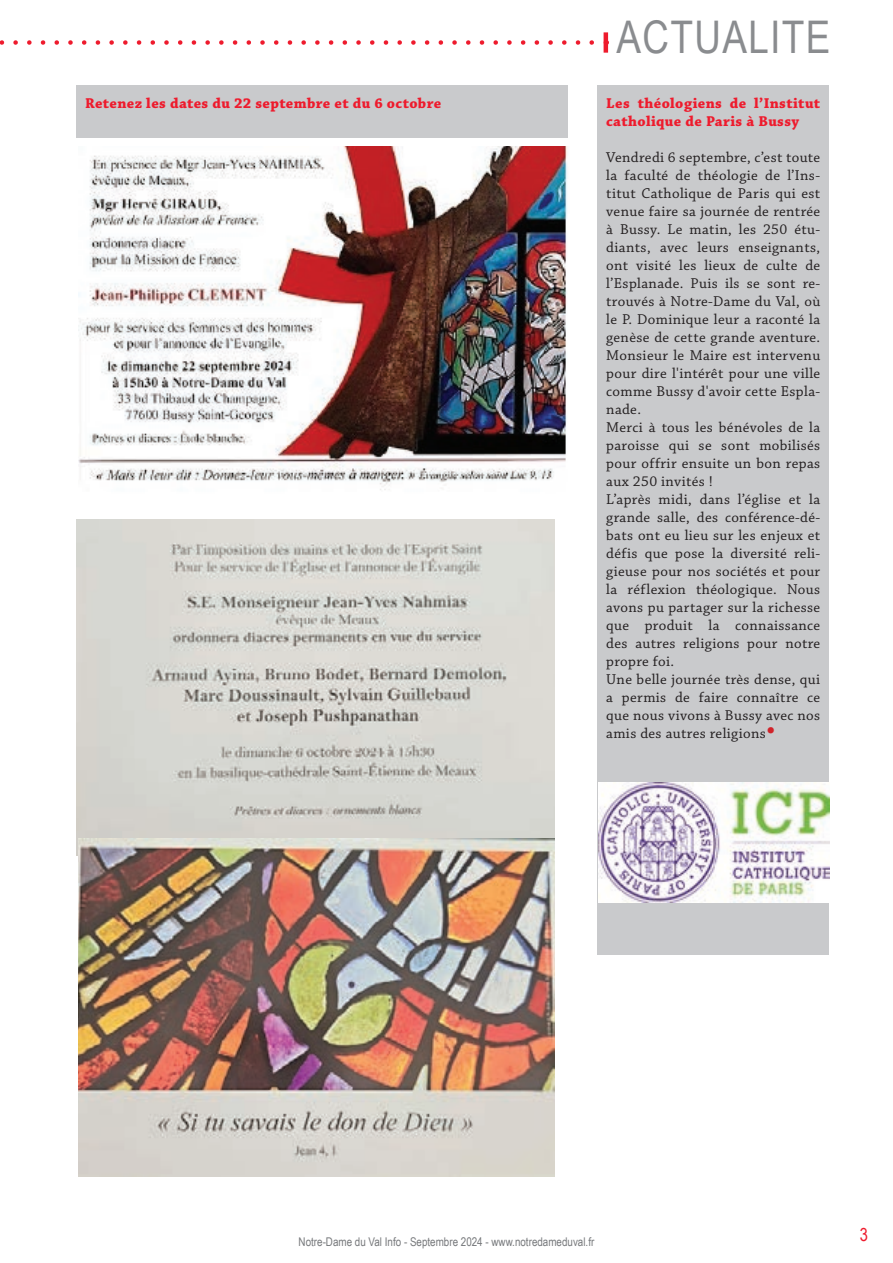
<style>
.page{position:relative;width:893px;height:1263px;background:#fff}
.page>*{position:absolute;margin:0;border:0;box-sizing:border-box;transform-origin:0 0}
.t1{font:45px "Arial Narrow";letter-spacing:.03em;color:#8a8c8f}
.t2{font:18px "Arial Narrow";color:#ee1b2d}
.t3{font:15px/18px "Chaparral Pro";letter-spacing:.025em;color:#231f20}
.t4{font:700 15px/18px "Chaparral Pro";letter-spacing:.025em;color:#ee1b2d}
.t5{font:12px "Arial Narrow";color:#76787b}
.s1{font-size:30px;color:#d1232a}
</style>
<div class="page">
<svg style="left:0;top:40px;width:594px;height:5px"></svg>
<hr style="left:604px;top:32px;width:4px;height:21px;background:#ee1b2d">
<div style="left:77px;top:85px;width:491px;height:53px;background:#c9cacc"></div>
<div style="left:598px;top:85px;width:231px;height:870px;background:#c9cacc"></div>
<img style="left:79px;top:147px;width:489px;height:343px">
<img style="left:77px;top:519px;width:477px;height:336px">
<img style="left:598px;top:783px;width:231px;height:120px">
<img style="left:79px;top:838px;width:475px;height:338px">
<h1 class="t1" style="left:617px;top:4px;width:215px">ACTUALITE</h1>
<p class="t4" style="left:85px;top:95px;width:358px">Retenez les dates du 22 septembre et du 6 octobre</p>
<p class="t4" style="left:606px;top:95px;width:216px">Les théologiens de l’Institut catholique de Paris à Bussy</p>
<p class="t3" style="left:606px;top:149px;width:216px">Vendredi 6 septembre, c’est toute la faculté de théologie de l’Ins&shy;titut Catholique de Paris qui est venue faire sa journée de rentrée à Bussy. Le matin, les 250 étu&shy;diants, avec leurs enseignants, ont visité les lieux de culte de l’Esplanade. Puis ils se sont re&shy;trouvés à Notre-Dame du Val, où le P. Dominique leur a raconté la genèse de cette grande aventure.<br>Monsieur le Maire est intervenu pour dire l'intérêt pour une ville comme Bussy d'avoir cette Espla&shy;nade.<br>Merci à tous les bénévoles de la paroisse qui se sont mobilisés pour offrir ensuite un bon repas aux 250 invités !<br>L’après midi, dans l’église et la grande salle, des conférence-dé&shy;bats ont eu lieu sur les enjeux et défis que pose la diversité reli&shy;gieuse pour nos sociétés et pour la réflexion théologique. Nous avons pu partager sur la richesse que produit la connaissance des autres religions pour notre propre foi.<br>Une belle journée très dense, qui a permis de faire connaître ce que nous vivons à Bussy avec nos amis des autres religions<span class="s1">•</span></p>
<p class="t5" style="left:299px;top:1233px;width:297px">Notre-Dame du Val Info - Septembre 2024 - www.notredameduval.fr</p>
<p class="t2" style="left:860px;top:1221px;width:10px">3</p>
</div>
